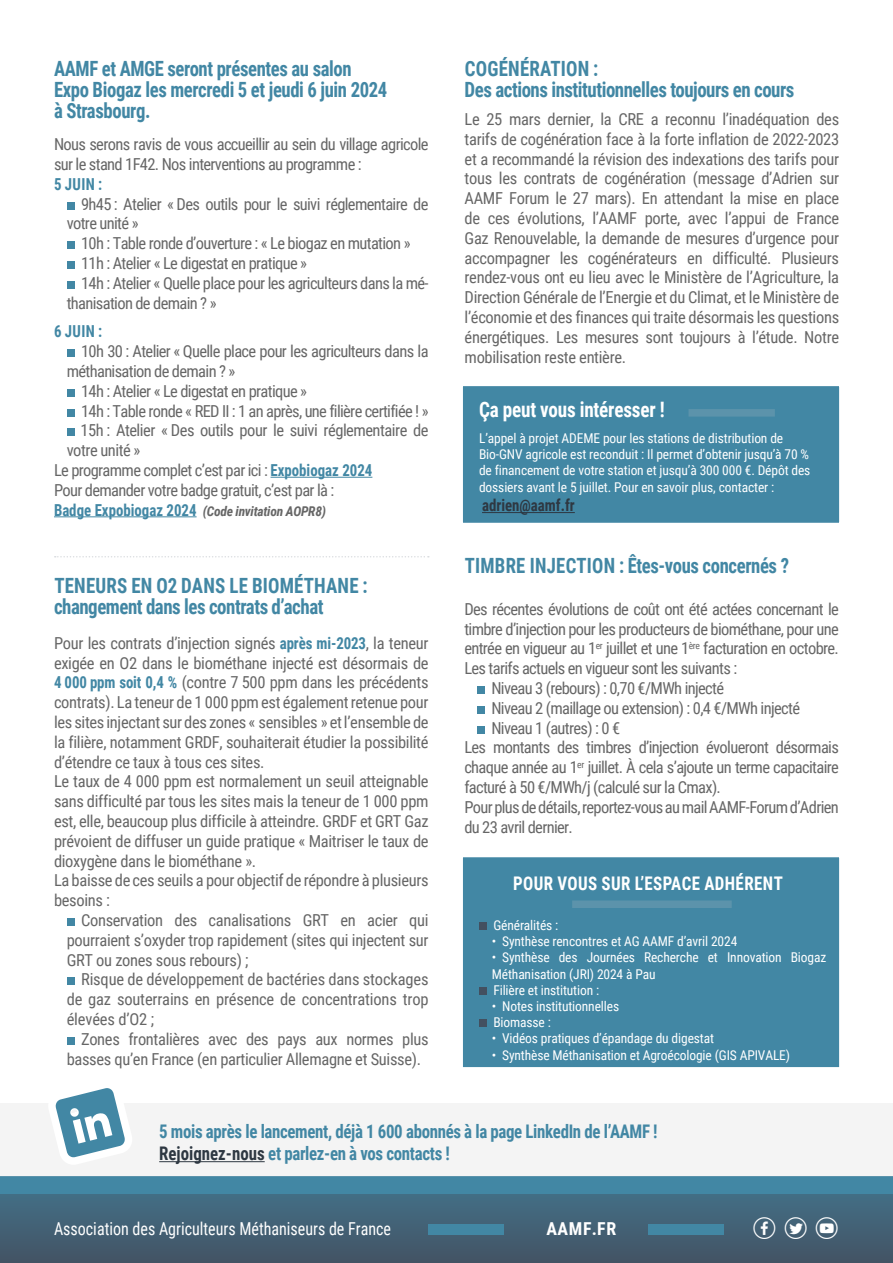
<style>
.page{position:relative;width:893px;height:1263px;background:#fff}
.page>*{position:absolute;margin:0;border:0;box-sizing:border-box;transform-origin:0 0}
.t1{font:31.65px "Social Shapes";color:#fff}
.t2{font:700 21.3px "Roboto Condensed";letter-spacing:-.01em;color:#fff;scale:.9 1}
.t3{font:700 21px "Roboto Condensed";letter-spacing:-.02em;color:#4287a4;scale:.89 1}
.t4{font:700 21px "Roboto Condensed";letter-spacing:-.02em;color:#4287a4;scale:.9 1}
.t5{font:700 21px "Roboto Condensed";letter-spacing:.01em;color:#4287a4;scale:.9 1}
.t6{font:700 18.75px "Roboto Condensed";letter-spacing:-.02em;color:#4287a4;scale:.9 1}
.t7{font:700 18.75px "Roboto Condensed";letter-spacing:.025em;color:#fff;scale:.9 1}
.t8{font:17.85px "Roboto Condensed";color:#fff;scale:.9 1}
.t9{font:700 17.85px "Roboto Condensed";letter-spacing:.035em;color:#fff}
.t10{font:16.5px/19.8px "Roboto Condensed";letter-spacing:-.04em;color:#666;text-align:justify}
.t11{font:16.5px/19.8px "Roboto Condensed";letter-spacing:-.02em;color:#666}
.t12{font:700 16.5px "Roboto Condensed";color:#2e3842;scale:.9 1}
.t13{font:700 16.5px "Roboto Condensed";letter-spacing:.025em;color:#4287a4;scale:.9 1}
.t14{font:13.5px/16.2px "Roboto Condensed";letter-spacing:-.01em;color:#fff}
.t15{font:italic 700 13.5px "Roboto Condensed";letter-spacing:-.02em;color:#666}
.s1{font-weight:700;color:#4287a4}
.s2{font-style:normal;font-size:16.5px;color:#4287a4}
.s3{color:#2e3842}
</style>
<div class="page">
<div style="left:0;top:1193px;width:893px;height:70px;background:linear-gradient(to bottom,#436e86,#435364)"></div>
<div style="left:0;top:1176px;width:893px;height:17px;background:#4287a4"></div>
<div style="left:429px;top:1224px;width:75px;height:10px;background:#4287a4"></div>
<div style="left:648px;top:1224px;width:76px;height:10px;background:#4287a4"></div>
<div style="left:0;top:1103px;width:893px;height:73px;background:#f4f4f4"></div>
<div style="left:67px;top:918px;width:8px;height:8px;background:#4287a4"></div>
<div style="left:67px;top:977px;width:8px;height:8px;background:#4287a4"></div>
<div style="left:67px;top:1037px;width:8px;height:8px;background:#4287a4"></div>
<hr style="left:271px;top:477px;width:101px;height:1px;background:#4287a4">
<hr style="left:54px;top:516px;width:143px;height:1px;background:#4287a4">
<div style="left:67px;top:202px;width:8px;height:8px;background:#4287a4"></div>
<div style="left:67px;top:241px;width:8px;height:8px;background:#4287a4"></div>
<div style="left:67px;top:261px;width:8px;height:8px;background:#4287a4"></div>
<div style="left:67px;top:281px;width:8px;height:8px;background:#4287a4"></div>
<div style="left:67px;top:349px;width:8px;height:8px;background:#4287a4"></div>
<div style="left:67px;top:389px;width:8px;height:8px;background:#4287a4"></div>
<div style="left:67px;top:409px;width:8px;height:8px;background:#4287a4"></div>
<div style="left:67px;top:428px;width:8px;height:8px;background:#4287a4"></div>
<div style="left:477px;top:686px;width:8px;height:8px;background:#4287a4"></div>
<div style="left:477px;top:706px;width:8px;height:8px;background:#4287a4"></div>
<div style="left:477px;top:726px;width:8px;height:8px;background:#4287a4"></div>
<hr style="left:159px;top:1161px;width:106px;height:1px;background:#2e3842">
<svg style="left:55px;top:556px;width:374px;height:1px"></svg>
<div style="left:452px;top:847px;width:398px;height:230px;background:#4287a4;border:10px solid #fff"></div>
<div style="left:479px;top:922px;width:8px;height:8px;background:#435060"></div>
<div style="left:479px;top:987px;width:8px;height:8px;background:#435060"></div>
<div style="left:479px;top:1019px;width:8px;height:8px;background:#435060"></div>
<div style="left:572px;top:900px;width:160px;height:8px;background:#5c93ab"></div>
<div style="left:452px;top:376px;width:398px;height:157px;background:#4287a4;border:10px solid #fff"></div>
<hr style="left:482px;top:512px;width:93px;height:1px;background:#2e3842">
<div style="left:688px;top:409px;width:87px;height:8px;background:#5c93ab"></div>
<p class="t3" style="left:54px;top:54px;width:336px">AAMF et AMGE seront présentes au salon</p>
<p class="t3" style="left:54px;top:75px;width:376px">Expo Biogaz les mercredi 5 et jeudi 6 juin 2024</p>
<p class="t3" style="left:54px;top:96px;width:110px">à Strasbourg.</p>
<p class="t10" style="left:54px;top:134px;width:376px">Nous serons ravis de vous accueillir au sein du village agricole sur le stand 1F42. Nos interventions au programme :</p>
<p class="t13" style="left:54px;top:172px;width:55px">5 JUIN :</p>
<p class="t10" style="left:67px;top:193px;width:363px;text-indent:14px">9h45 : Atelier « Des outils pour le suivi réglementaire de votre unité »</p>
<p class="t10" style="left:81px;top:233px;width:331px">10h : Table ronde d’ouverture : « Le biogaz en mutation »</p>
<p class="t10" style="left:81px;top:253px;width:228px">11h : Atelier « Le digestat en pratique »</p>
<p class="t10" style="left:67px;top:272px;width:363px;text-indent:14px">14h : Atelier « Quelle place pour les agriculteurs dans la mé&shy;thanisation de demain ? »</p>
<p class="t13" style="left:54px;top:320px;width:55px">6 JUIN :</p>
<p class="t10" style="left:67px;top:341px;width:363px;text-indent:14px">10h 30 : Atelier « Quelle place pour les agriculteurs dans la méthanisation de demain ? »</p>
<p class="t10" style="left:81px;top:380px;width:228px">14h : Atelier « Le digestat en pratique »</p>
<p class="t10" style="left:81px;top:400px;width:349px">14h : Table ronde « RED II : 1 an après, une filière certifiée ! »</p>
<p class="t10" style="left:67px;top:420px;width:363px;text-indent:14px">15h : Atelier « Des outils pour le suivi réglementaire de votre unité »</p>
<p class="t10" style="left:54px;top:460px;width:320px">Le programme complet c’est par ici : <span class="s1">Expobiogaz 2024</span></p>
<p class="t10" style="left:54px;top:479px;width:282px">Pour demander votre badge gratuit, c’est par là :</p>
<p class="t15" style="left:54px;top:501px;width:274px"><span class="s2">Badge Expobiogaz 2024</span> (Code invitation AOPR8)</p>
<p class="t5" style="left:54px;top:571px;width:350px">TENEURS EN O2 DANS LE BIOMÉTHANE :</p>
<p class="t4" style="left:54px;top:592px;width:301px">changement dans les contrats d’achat</p>
<p class="t10" style="left:54px;top:632px;width:376px">Pour les contrats d’injection signés <span class="s1">après mi-2023</span>, la teneur exigée en O2 dans le biométhane injecté est désormais de <span class="s1">4 000 ppm soit 0,4 %</span> (contre 7 500 ppm dans les précédents contrats). La teneur de 1 000 ppm est également retenue pour les sites injectant sur des zones « sensibles » et l’ensemble de la filière, notamment GRDF, souhaiterait étudier la possibilité d’étendre ce taux à tous ces sites.</p>
<p class="t10" style="left:54px;top:771px;width:376px">Le taux de 4 000 ppm est normalement un seuil atteignable sans difficulté par tous les sites mais la teneur de 1 000 ppm est, elle, beaucoup plus difficile à atteindre. GRDF et GRT Gaz prévoient de diffuser un guide pratique « Maitriser le taux de dioxygène dans le biométhane ».</p>
<p class="t11" style="left:54px;top:870px;width:376px">La baisse de ces seuils a pour objectif de répondre à plusieurs besoins :</p>
<p class="t10" style="left:67px;top:910px;width:363px;text-indent:14px">Conservation des canalisations GRT en acier qui pourraient s’oxyder trop rapidement (sites qui injectent sur GRT ou zones sous rebours) ;</p>
<p class="t10" style="left:67px;top:969px;width:363px;text-indent:14px">Risque de développement de bactéries dans stockages de gaz souterrains en présence de concentrations trop élevées d’O2 ;</p>
<p class="t11" style="left:67px;top:1028px;width:363px;text-indent:14px">Zones frontalières avec des pays aux normes plus basses qu’en France (en particulier Allemagne et Suisse).</p>
<p class="t5" style="left:465px;top:54px;width:150px">COGÉNÉRATION :</p>
<p class="t4" style="left:465px;top:75px;width:368px">Des actions institutionnelles toujours en cours</p>
<p class="t10" style="left:465px;top:109px;width:376px">Le 25 mars dernier, la CRE a reconnu l’inadéquation des tarifs de cogénération face à la forte inflation de 2022-2023 et a recommandé la révision des indexations des tarifs pour tous les contrats de cogénération (message d’Adrien sur AAMF Forum le 27 mars). En attendant la mise en place de ces évolutions, l’AAMF porte, avec l’appui de France Gaz Renouvelable, la demande de mesures d’urgence pour accompagner les cogénérateurs en difficulté. Plusieurs rendez-vous ont eu lieu avec le Ministère de l’Agriculture, la Direction Générale de l’Energie et du Climat, et le Ministère de l’économie et des finances qui traite désormais les questions énergétiques. Les mesures sont toujours à l’étude. Notre mobilisation reste entière.</p>
<p class="t2" style="left:479px;top:394px;width:208px">Ça peut vous intéresser !</p>
<p class="t14" style="left:479px;top:430px;width:333px">L’appel à projet ADEME pour les stations de distribution de Bio-GNV agricole est reconduit : Il permet d’obtenir jusqu’à 70 % de financement de votre station et jusqu’à 300 000 €. Dépôt des dossiers avant le 5 juillet. Pour en savoir plus, contacter :</p>
<p class="t12" style="left:482px;top:494px;width:105px">adrien@aamf.fr</p>
<p class="t3" style="left:465px;top:550px;width:366px">TIMBRE INJECTION : Êtes-vous concernés ?</p>
<p class="t10" style="left:464px;top:598px;width:376px">Des récentes évolutions de coût ont été actées concernant le timbre d’injection pour les producteurs de biométhane, pour une entrée en vigueur au 1<sup>er</sup> juillet et une 1<sup>ère</sup> facturation en octobre.<br>Les tarifs actuels en vigueur sont les suivants :</p>
<p class="t10" style="left:491px;top:678px;width:234px">Niveau 3 (rebours) : 0,70 €/MWh injecté</p>
<p class="t10" style="left:491px;top:697px;width:310px">Niveau 2 (maillage ou extension) : 0,4 €/MWh injecté</p>
<p class="t10" style="left:491px;top:717px;width:130px">Niveau 1 (autres) : 0 €</p>
<p class="t10" style="left:464px;top:737px;width:376px">Les montants des timbres d’injection évolueront désormais chaque année au 1<sup>er</sup> juillet. À cela s’ajoute un terme capacitaire facturé à 50 €/MWh/j (calculé sur la Cmax).</p>
<p class="t10" style="left:464px;top:796px;width:376px">Pour plus de détails, reportez-vous au mail AAMF-Forum d’Adrien du 23 avril dernier.</p>
<p class="t7" style="left:513px;top:870px;width:301px">POUR VOUS SUR L’ESPACE ADHÉRENT</p>
<p class="t14" style="left:493px;top:917px;width:66px">Généralités :</p>
<p class="t14" style="left:492px;top:933px;width:247px">• Synthèse rencontres et AG AAMF d’avril 2024</p>
<p class="t14" style="left:492px;top:949px;width:336px">• Synthèse des Journées Recherche et Innovation Biogaz<br>Méthanisation (JRI) 2024 à Pau</p>
<p class="t14" style="left:493px;top:981px;width:107px">Filière et institution :</p>
<p class="t14" style="left:492px;top:998px;width:129px">• Notes institutionnelles</p>
<p class="t14" style="left:493px;top:1014px;width:59px">Biomasse :</p>
<p class="t14" style="left:492px;top:1030px;width:224px">• Vidéos pratiques d’épandage du digestat</p>
<p class="t14" style="left:492px;top:1046px;width:300px">• Synthèse Méthanisation et Agroécologie (GIS APIVALE)</p>
<p class="t6" style="left:159px;top:1118px;width:555px">5 mois après le lancement, déjà 1 600 abonnés à la page LinkedIn de l’AAMF !</p>
<p class="t6" style="left:159px;top:1140px;width:325px"><span class="s3">Rejoignez-nous</span> et parlez-en à vos contacts !</p>
<p class="t8" style="left:54px;top:1216px;width:376px">Association des Agriculteurs Méthaniseurs de France</p>
<p class="t9" style="left:546px;top:1216px;width:71px">AAMF.FR</p>
<h1 class="t1" style="left:753px;top:1210px;width:87px">c d l</h1>
</div>
